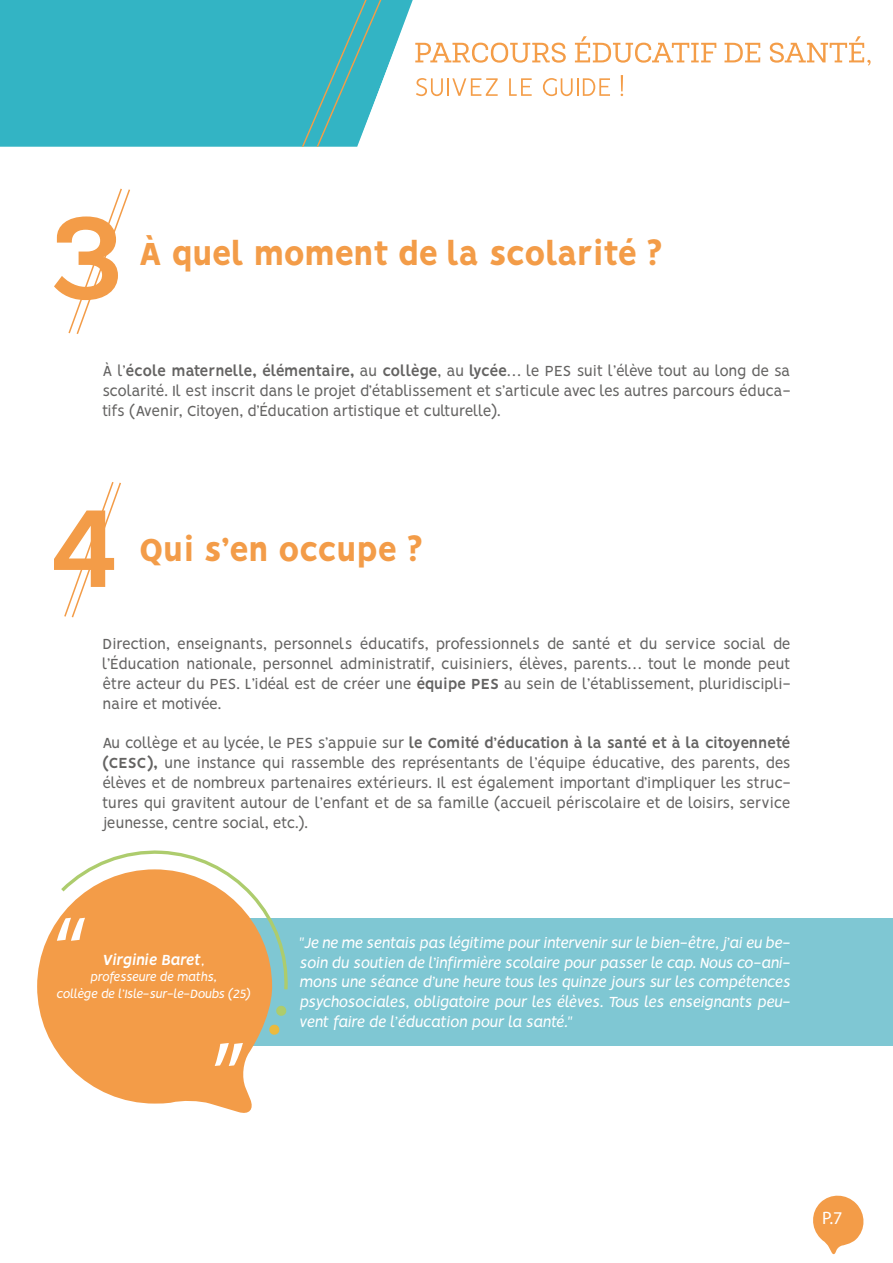
<style>
.page{position:relative;width:893px;height:1263px;background:#fff}
.page>*{position:absolute;margin:0;border:0;box-sizing:border-box;transform-origin:0 0}
.t1{font:800 36px "Vision";letter-spacing:-.02em;color:#f39c48}
.t2{font:18px "Myriad Pro";color:#fff}
.t3{font:16.5px/19.8px "Vision";letter-spacing:-.02em;color:#646362;text-align:justify}
.t4{font:italic 16.5px/19.8px "Vision";color:#fff;text-align:justify}
.t5{font:italic 700 16.5px "Vision";color:#fff}
.t6{font:italic 13.5px/16.2px "Vision";color:#fff;text-align:center}
.s1{font-weight:700}
.s2{font-weight:400;font-size:13.5px}
</style>
<div class="page">
<div style="left:0;top:0;width:302px;height:147px;background:#33b4c4"></div>
<svg style="left:302px;top:0;width:56px;height:147px;background:#3bb3be"></svg>
<svg style="left:358px;top:0;width:513px;height:145px"></svg>
<svg style="left:415px;top:43px;width:151px;height:20px"></svg>
<svg style="left:575px;top:36px;width:141px;height:27px"></svg>
<svg style="left:724px;top:43px;width:36px;height:19px"></svg>
<svg style="left:770px;top:36px;width:100px;height:30px"></svg>
<svg style="left:416px;top:78px;width:82px;height:18px"></svg>
<svg style="left:509px;top:78px;width:23px;height:18px"></svg>
<svg style="left:543px;top:78px;width:67px;height:18px"></svg>
<svg style="left:621px;top:75px;width:2px;height:21px"></svg>
<div style="left:232px;top:918px;width:661px;height:127px;background:#7fc7d3"></div>
<svg style="left:272px;top:1024px;width:8px;height:11px"></svg>
<svg style="left:276px;top:1005px;width:11px;height:11px"></svg>
<svg style="left:37px;top:921px;width:235px;height:192px;fill:#f39c48"></svg>
<svg style="left:57px;top:850px;width:231px;height:139px"></svg>
<svg style="left:215px;top:1043px;width:28px;height:23px"></svg>
<svg style="left:813px;top:1195px;width:51px;height:60px"></svg>
<svg style="left:54px;top:188px;width:76px;height:146px"></svg>
<svg style="left:54px;top:482px;width:67px;height:136px"></svg>
<h1 class="t1" style="left:139px;top:232px;width:526px">À quel moment de la scolarité ?</h1>
<p class="t3" style="left:102px;top:363px;width:689px">À l’<span class="s1">école maternelle, élémentaire,</span> au <span class="s1">collège</span>, au <span class="s1">lycée</span>… le PES suit l’élève tout au long de sa scolarité. Il est inscrit dans le projet d’établissement et s’articule avec les autres parcours éduca&shy;tifs (Avenir, Citoyen, d’Éducation artistique et culturelle).</p>
<h1 class="t1" style="left:139px;top:528px;width:286px">Qui s’en occupe ?</h1>
<p class="t3" style="left:102px;top:636px;width:689px">Direction, enseignants, personnels éducatifs, professionnels de santé et du service social de l’Éducation nationale, personnel administratif, cuisiniers, élèves, parents… tout le monde peut être acteur du PES. L’idéal est de créer une <span class="s1">équipe PES</span> au sein de l’établissement, pluridiscipli&shy;naire et motivée.</p>
<p class="t3" style="left:102px;top:735px;width:690px">Au collège et au lycée, le PES s’appuie sur <span class="s1">le Comité d’éducation à la santé et à la citoyenneté (CESC),</span> une instance qui rassemble des représentants de l’équipe éducative, des parents, des élèves et de nombreux partenaires extérieurs. Il est également important d’impliquer les struc&shy;tures qui gravitent autour de l’enfant et de sa famille (accueil périscolaire et de loisirs, service jeunesse, centre social, etc.).</p>
<p class="t5" style="left:103px;top:950px;width:102px">Virginie Baret<span class="s2">,</span></p>
<p class="t6" style="left:57px;top:969px;width:195px">professeure de maths,<br>collège de l’Isle-sur-le-Doubs (25)</p>
<p class="t4" style="left:299px;top:933px;width:493px">"Je ne me sentais pas légitime pour intervenir sur le bien-être, j’ai eu be&shy;soin du soutien de l’infirmière scolaire pour passer le cap. Nous co-ani&shy;mons une séance d’une heure tous les quinze jours sur les compétences psychosociales, obligatoire pour les élèves. Tous les enseignants peu&shy;vent faire de l’éducation pour la santé."</p>
<p class="t2" style="left:822px;top:1207px;width:22px">P.7</p>
</div>
